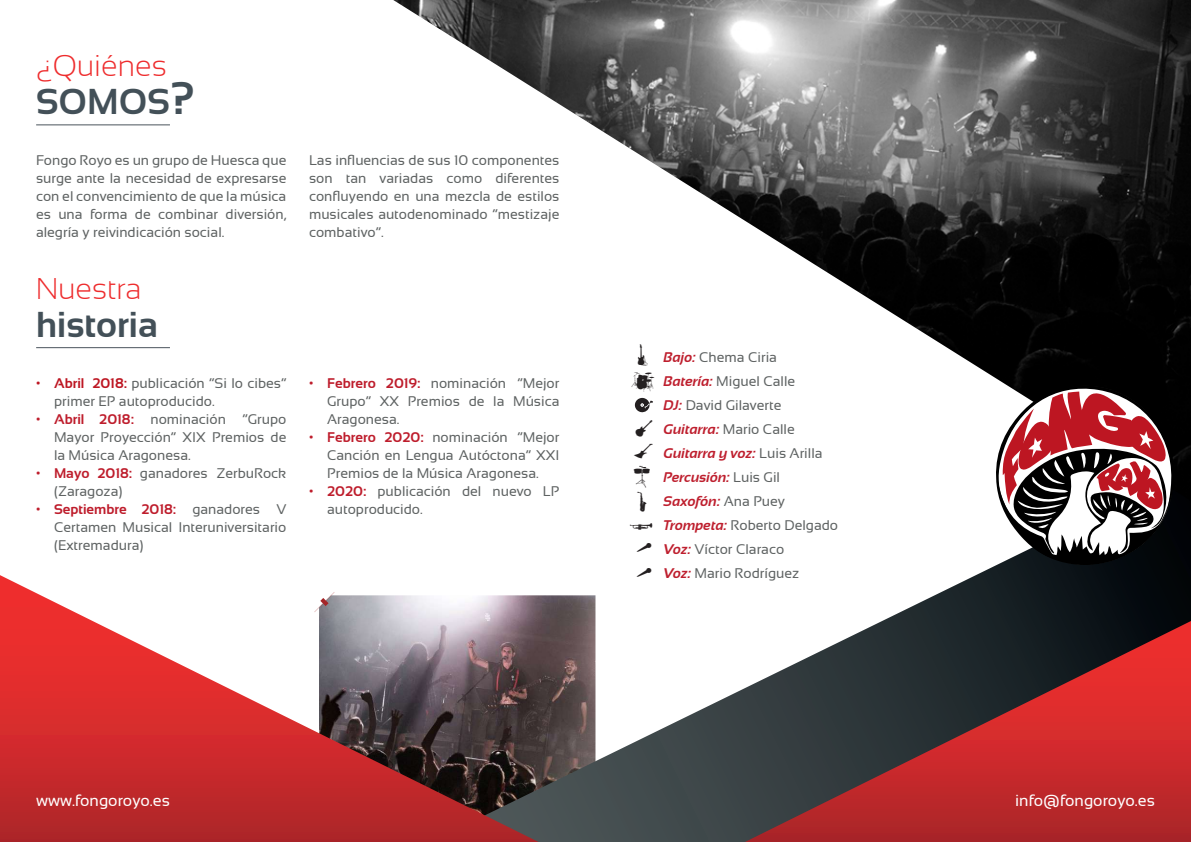
<style>
.page{position:relative;width:1191px;height:842px;background:#fff}
.page>*{position:absolute;margin:0;border:0;box-sizing:border-box;transform-origin:0 0}
.t1{font:700 46px "Sansation";color:#435058}
.t2{font:700 36px "Sansation";color:#435058}
.t3{font:300 30px "Sansation";color:#ee2c2d}
.t4{font:16px "Sansation";color:#fff}
.t5{font:14px/18px "Sansation";color:#5e6262;text-align:justify}
.t6{font:14px "WC Musica Bta";color:#231f20}
.t7{font:13px "WC Musica Bta";color:#231f20}
.s1{font-weight:700;color:#bd1622}
.s2{font-weight:700;color:#be1d2c}
.s3{font-weight:700;font-style:italic;color:#be1f2e}
</style>
<div class="page">
<svg style="left:538px;top:501px;width:653px;height:341px"></svg>
<svg style="left:745px;top:621px;width:446px;height:221px;background:#823639"></svg>
<img style="left:393px;top:0;width:798px;height:501px">
<svg style="left:994px;top:385px;width:181px;height:180px"></svg>
<svg style="left:0;top:575px;width:538px;height:267px"></svg>
<hr style="left:36px;top:124px;width:134px;height:1px;background:#4a545c">
<hr style="left:36px;top:347px;width:134px;height:1px;background:#4a545c">
<svg style="left:631px;top:372px;width:23px;height:19px"></svg>
<svg style="left:634px;top:398px;width:21px;height:89px"></svg>
<svg style="left:630px;top:522px;width:22px;height:8px"></svg>
<svg style="left:637px;top:540px;width:15px;height:17px"></svg>
<svg style="left:637px;top:565px;width:15px;height:16px"></svg>
<h3 class="t3" style="left:36px;top:49px;width:132px">¿Quiénes</h3>
<h1 class="t1" style="left:170px;top:73px;width:27px">?</h1>
<h2 class="t2" style="left:36px;top:82px;width:135px">SOMOS</h2>
<p class="t5" style="left:36px;top:152px;width:252px">Fongo Royo es un grupo de Huesca que surge ante la necesidad de expresarse con el convencimiento de que la música es una forma de combinar diversión, alegría y reivindicación social.</p>
<p class="t5" style="left:309px;top:152px;width:252px">Las influencias de sus 10 componentes son tan variadas como diferentes confluyendo en una mezcla de estilos musicales autodenominado “mestizaje combativo”.</p>
<h3 class="t3" style="left:36px;top:272px;width:107px">Nuestra</h3>
<h2 class="t2" style="left:36px;top:305px;width:123px">historia</h2>
<p class="t5" style="left:54px;top:374px;width:234px;text-indent:-18px"><span class="s1">• Abril 2018:</span> publicación “Si lo cibes” primer EP autoproducido.</p>
<p class="t5" style="left:54px;top:410px;width:234px;text-indent:-18px"><span class="s2">• Abril 2018:</span> nominación “Grupo Mayor Proyección” XIX Premios de la Música Aragonesa.</p>
<p class="t5" style="left:54px;top:464px;width:234px;text-indent:-18px"><span class="s2">• Mayo 2018:</span> ganadores ZerbuRock (Zaragoza)</p>
<p class="t5" style="left:54px;top:500px;width:234px;text-indent:-18px"><span class="s2">• Septiembre 2018:</span> ganadores V Certamen Musical Interuniversitario (Extremadura)</p>
<p class="t5" style="left:327px;top:374px;width:234px;text-indent:-18px"><span class="s2">• Febrero 2019:</span> nominación “Mejor Grupo” XX Premios de la Música Aragonesa.</p>
<p class="t5" style="left:327px;top:428px;width:234px;text-indent:-18px"><span class="s2">• Febrero 2020:</span> nominación “Mejor Canción en Lengua Autóctona” XXI Premios de la Música Aragonesa.</p>
<p class="t5" style="left:327px;top:482px;width:234px;text-indent:-18px"><span class="s2">• 2020:</span> publicación del nuevo LP autoproducido.</p>
<p class="t6" style="left:638px;top:347px;width:10px">E</p>
<p class="t7" style="left:637px;top:494px;width:11px">↓</p>
<p class="t5" style="left:663px;top:345px;width:176px;line-height:24px;text-align:left"><span class="s3">Bajo:</span> Chema Ciria<br><span class="s3">Batería:</span> Miguel Calle<br><span class="s3">DJ:</span> David Gilaverte<br><span class="s3">Guitarra:</span> Mario Calle<br><span class="s3">Guitarra y voz:</span> Luis Arilla<br><span class="s3">Percusión:</span> Luis Gil<br><span class="s3">Saxofón:</span> Ana Puey<br><span class="s3">Trompeta:</span> Roberto Delgado<br><span class="s3">Voz:</span> Víctor Claraco<br><span class="s3">Voz:</span> Mario Rodríguez</p>
<p class="t4" style="left:36px;top:791px;width:135px">www.fongoroyo.es</p>
<p class="t4" style="left:1015px;top:791px;width:141px">info@fongoroyo.es</p>
</div>
